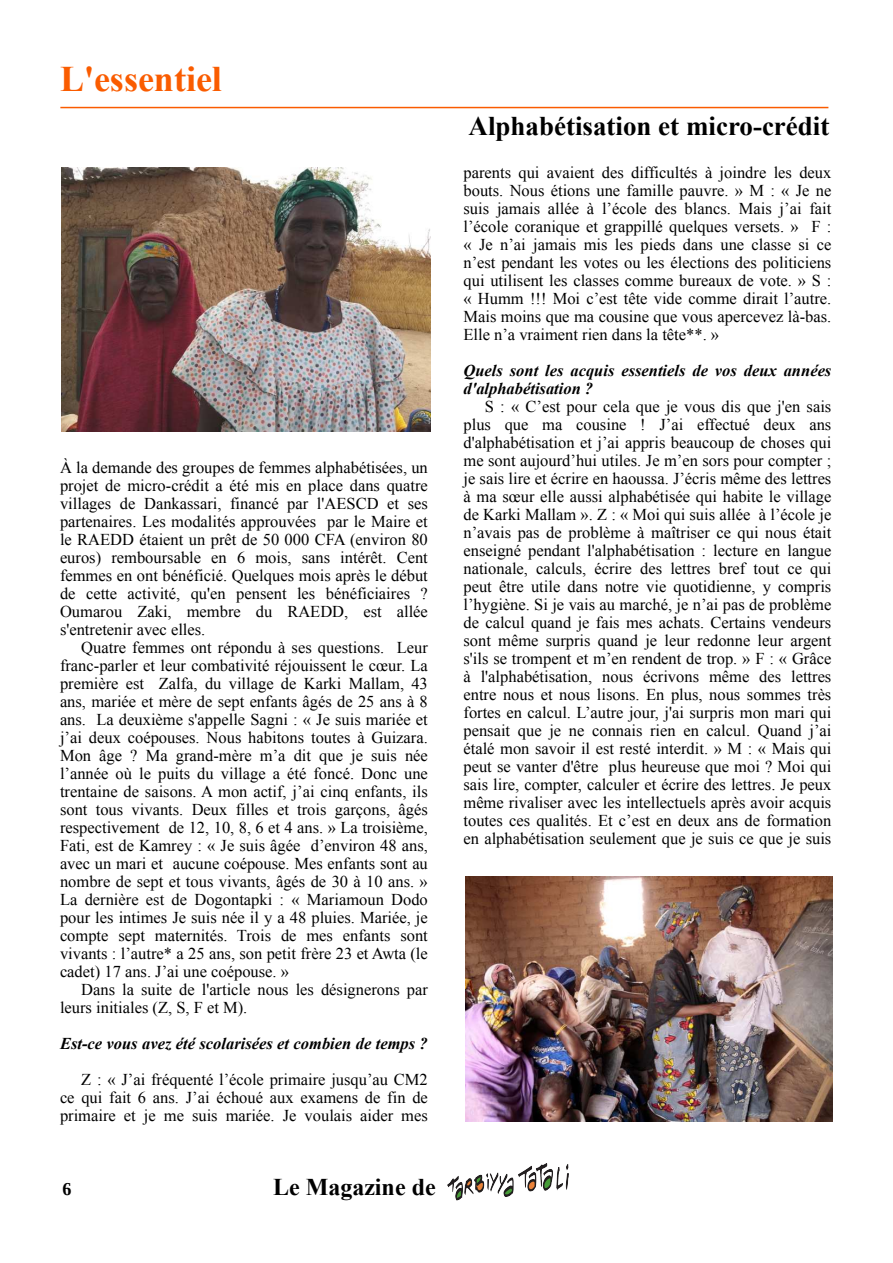
<style>
.page{position:relative;width:893px;height:1263px;background:#fff}
.page>*{position:absolute;margin:0;border:0;box-sizing:border-box;transform-origin:0 0}
.t1{font:700 36px "Times New Roman";color:#fa5c00}
.t2{font:700 27px "Times New Roman";color:#000}
.t3{font:700 24px "Times New Roman";color:#000}
.t4{font:700 18px "Liberation Serif";color:#000}
.t5{font:16.5px/18px "Times New Roman";color:#000;text-align:justify}
.t6{font:italic 700 16.5px/18px "Times New Roman";color:#000}
</style>
<div class="page">
<hr style="left:60px;top:107px;width:768px;height:1px;background:#fa5c00">
<img style="left:448px;top:1163px;width:120px;height:38px">
<img style="left:466px;top:877px;width:366px;height:244px">
<img style="left:61px;top:167px;width:369px;height:264px">
<h1 class="t1" style="left:60px;top:66px;width:163px">L'essentiel</h1>
<p class="t5" style="left:60px;top:460px;width:369px">À la demande des groupes de femmes alphabétisées, un projet de micro-crédit a été mis en place dans quatre villages de Dankassari, financé par l'AESCD et ses partenaires. Les modalités approuvées par le Maire et le RAEDD étaient un prêt de 50 000 CFA (environ 80 euros) remboursable en 6 mois, sans intérêt. Cent femmes en ont bénéficié. Quelques mois après le début de cette activité, qu'en pensent les bénéficiaires ?<br>Oumarou Zaki, membre du RAEDD, est allée s'entretenir avec elles.</p>
<p class="t5" style="left:60px;top:640px;width:369px;text-indent:21px">Quatre femmes ont répondu à ses questions. Leur franc-parler et leur combativité réjouissent le cœur. La première est Zalfa, du village de Karki Mallam, 43 ans, mariée et mère de sept enfants âgés de 25 ans à 8 ans. La deuxième s'appelle Sagni : « Je suis mariée et j’ai deux coépouses. Nous habitons toutes à Guizara.<br>Mon âge ? Ma grand-mère m’a dit que je suis née l’année où le puits du village a été foncé. Donc une trentaine de saisons. A mon actif, j’ai cinq enfants, ils sont tous vivants. Deux filles et trois garçons, âgés respectivement de 12, 10, 8, 6 et 4 ans. » La troisième, Fati, est de Kamrey : « Je suis âgée d’environ 48 ans, avec un mari et aucune coépouse. Mes enfants sont au nombre de sept et tous vivants, âgés de 30 à 10 ans. » La dernière est de Dogontapki : « Mariamoun Dodo pour les intimes Je suis née il y a 48 pluies. Mariée, je compte sept maternités. Trois de mes enfants sont vivants : l’autre* a 25 ans, son petit frère 23 et Awta (le cadet) 17 ans. J’ai une coépouse. »</p>
<p class="t5" style="left:60px;top:982px;width:369px;text-indent:21px">Dans la suite de l'article nous les désignerons par leurs initiales (Z, S, F et M).</p>
<p class="t6" style="left:60px;top:1036px;width:369px">Est-ce vous avez été scolarisées et combien de temps ?</p>
<p class="t5" style="left:60px;top:1072px;width:369px;text-indent:21px">Z : « J’ai fréquenté l’école primaire jusqu’au CM2 ce qui fait 6 ans. J’ai échoué aux examens de fin de primaire et je me suis mariée. Je voulais aider mes</p>
<p class="t4" style="left:63px;top:1182px;width:10px">6</p>
<h3 class="t3" style="left:273px;top:1178px;width:164px">Le Magazine de</h3>
<h2 class="t2" style="left:468px;top:116px;width:362px">Alphabétisation et micro-crédit</h2>
<p class="t5" style="left:463px;top:165px;width:369px">parents qui avaient des difficultés à joindre les deux bouts. Nous étions une famille pauvre. » M : « Je ne suis jamais allée à l’école des blancs. Mais j’ai fait l’école coranique et grappillé quelques versets. » F : « Je n’ai jamais mis les pieds dans une classe si ce n’est pendant les votes ou les élections des politiciens qui utilisent les classes comme bureaux de vote. » S : « Humm !!! Moi c’est tête vide comme dirait l’autre.<br>Mais moins que ma cousine que vous apercevez là-bas.<br>Elle n’a vraiment rien dans la tête**. »</p>
<p class="t6" style="left:463px;top:363px;width:369px">Quels sont les acquis essentiels de vos deux années d'alphabétisation ?</p>
<p class="t5" style="left:463px;top:399px;width:369px;text-indent:21px">S : « C’est pour cela que je vous dis que j'en sais plus que ma cousine ! J’ai effectué deux ans d'alphabétisation et j’ai appris beaucoup de choses qui me sont aujourd’hui utiles. Je m’en sors pour compter ; je sais lire et écrire en haoussa. J’écris même des lettres à ma sœur elle aussi alphabétisée qui habite le village de Karki Mallam ». Z : « Moi qui suis allée à l’école je n’avais pas de problème à maîtriser ce qui nous était enseigné pendant l'alphabétisation : lecture en langue nationale, calculs, écrire des lettres bref tout ce qui peut être utile dans notre vie quotidienne, y compris l’hygiène. Si je vais au marché, je n’ai pas de problème de calcul quand je fais mes achats. Certains vendeurs sont même surpris quand je leur redonne leur argent s'ils se trompent et m’en rendent de trop. » F : « Grâce à l'alphabétisation, nous écrivons même des lettres entre nous et nous lisons. En plus, nous sommes très fortes en calcul. L’autre jour, j'ai surpris mon mari qui pensait que je ne connais rien en calcul. Quand j’ai étalé mon savoir il est resté interdit. » M : « Mais qui peut se vanter d'être plus heureuse que moi ? Moi qui sais lire, compter, calculer et écrire des lettres. Je peux même rivaliser avec les intellectuels après avoir acquis toutes ces qualités. Et c’est en deux ans de formation en alphabétisation seulement que je suis ce que je suis</p>
</div>
